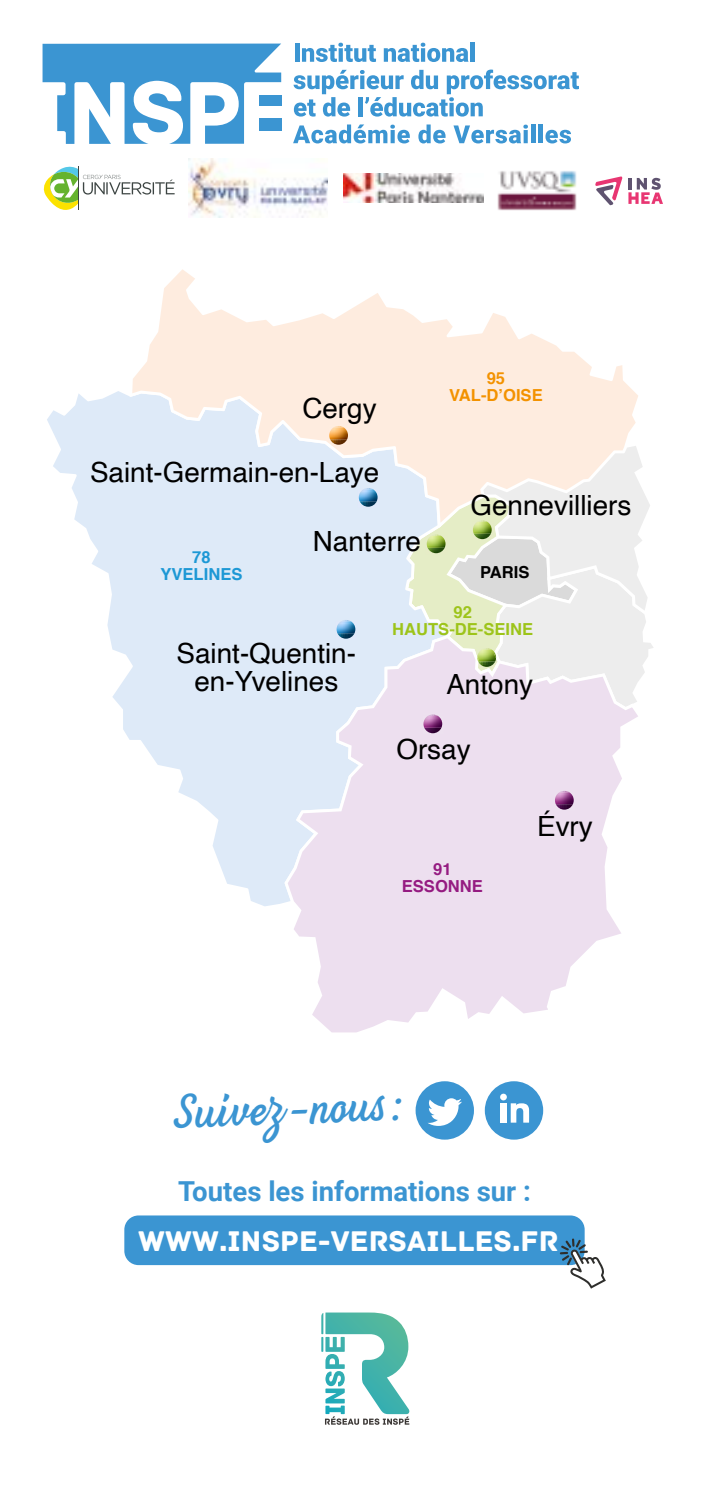
<style>
.page{position:relative;width:709px;height:1489px;background:#fff}
.page>*{position:absolute;margin:0;border:0;box-sizing:border-box;transform-origin:0 0}
.t1{font:44.5px "Beach Bar";color:#3b95d2}
.t2{font:30px "Archive";color:#fff}
.t3{font:27.75px/27.8px "Helvetica";color:#000;text-align:center}
.t4{font:700 27.5px "Roboto";color:#3b95d2}
.t5{font:700 16.5px/16.5px "Helvetica";color:#9dc41a;text-align:center}
.t6{font:700 16.5px/16.5px "Helvetica";color:#f39200;text-align:center}
.t7{font:700 16.5px/16.5px "Helvetica";color:#1d98d5;text-align:center}
.t8{font:700 16.5px/16.5px "Helvetica";color:#951b81;text-align:center}
.t9{font:700 16.5px "Helvetica";color:#000}
</style>
<div class="page">
<svg style="left:43px;top:166px;width:132px;height:44px"></svg>
<img style="left:188px;top:159px;width:140px;height:58px">
<img style="left:344px;top:173px;width:139px;height:30px">
<img style="left:497px;top:171px;width:80px;height:40px">
<svg style="left:595px;top:176px;width:68px;height:29px"></svg>
<hr style="left:295px;top:44px;width:4px;height:18px;background:#3b95d2">
<svg style="left:302px;top:43px;width:74px;height:19px"></svg>
<svg style="left:384px;top:43px;width:84px;height:19px"></svg>
<hr style="left:470px;top:43px;width:4px;height:19px;background:#3b95d2">
<svg style="left:293px;top:70px;width:286px;height:47px"></svg>
<svg style="left:293px;top:124px;width:117px;height:19px"></svg>
<svg style="left:418px;top:124px;width:27px;height:19px"></svg>
<svg style="left:453px;top:125px;width:75px;height:18px"></svg>
<hr style="left:531px;top:124px;width:4px;height:19px;background:#3b95d2">
<hr style="left:538px;top:124px;width:4px;height:19px;background:#3b95d2">
<svg style="left:545px;top:130px;width:26px;height:13px"></svg>
<svg style="left:43px;top:44px;width:238px;height:100px"></svg>
<div style="left:124px;top:1215px;width:460px;height:49px;background:#3b95d2;border-radius:14px"></div>
<svg style="left:560px;top:1238px;width:46px;height:50px"></svg>
<svg style="left:47px;top:391px;width:358px;height:515px;fill:#deeaf8"></svg>
<svg style="left:284px;top:635px;width:354px;height:398px;fill:#eddfef"></svg>
<svg style="left:129px;top:269px;width:509px;height:258px"></svg>
<img style="left:328px;top:424px;width:21px;height:21px">
<img style="left:329px;top:427px;width:19px;height:17px">
<img style="left:358px;top:486px;width:21px;height:21px">
<svg style="left:358px;top:486px;width:20px;height:20px"></svg>
<img style="left:422px;top:716px;width:22px;height:18px">
<svg style="left:405px;top:442px;width:248px;height:274px;background:#eceae5"></svg>
<img style="left:423px;top:716px;width:19px;height:17px">
<img style="left:554px;top:789px;width:21px;height:21px">
<svg style="left:555px;top:790px;width:18px;height:19px"></svg>
<img style="left:336px;top:618px;width:21px;height:21px">
<img style="left:336px;top:621px;width:19px;height:17px">
<svg style="left:321px;top:1312px;width:89px;height:112px"></svg>
<div style="left:415px;top:1081px;width:59px;height:58px;background:#3b95d2;border-radius:50%"></div>
<svg style="left:428px;top:1098px;width:34px;height:27px"></svg>
<div style="left:485px;top:1081px;width:58px;height:58px;background:#3b95d2;border-radius:50%"></div>
<div style="left:500px;top:1103px;width:7px;height:19px;background:#fff"></div>
<svg style="left:499px;top:1093px;width:8px;height:7px"></svg>
<svg style="left:510px;top:1103px;width:19px;height:19px"></svg>
<p class="t3" style="left:302px;top:395px;width:76px">Cergy</p>
<p class="t3" style="left:90px;top:459px;width:291px">Saint-Germain-en-Laye</p>
<p class="t7" style="left:160px;top:549px;width:83px">78<br>YVELINES</p>
<p class="t3" style="left:313px;top:528px;width:110px">Nanterre</p>
<p class="t6" style="left:449px;top:370px;width:95px">95<br>VAL-D’OISE</p>
<p class="t3" style="left:470px;top:492px;width:162px">Gennevilliers</p>
<p class="t9" style="left:480px;top:558px;width:51px">PARIS</p>
<p class="t3" style="left:177px;top:640px;width:181px">Saint-Quentin&shy;en-Yvelines</p>
<p class="t5" style="left:392px;top:604px;width:142px">92<br>HAUTS-DE-SEINE</p>
<p class="t3" style="left:446px;top:671px;width:88px">Antony</p>
<p class="t3" style="left:396px;top:736px;width:76px">Orsay</p>
<p class="t8" style="left:402px;top:861px;width:82px">91<br>ESSONNE</p>
<p class="t3" style="left:537px;top:813px;width:57px">Évry</p>
<h1 class="t1" style="left:174px;top:1084px;width:232px;rotate:-2deg">Suivez-nous :</h1>
<p class="t4" style="left:178px;top:1171px;width:354px">Toutes les informations sur :</p>
<p class="t2" style="left:138px;top:1222px;width:422px">WWW.INSPE-VERSAILLES.FR</p>
</div>
